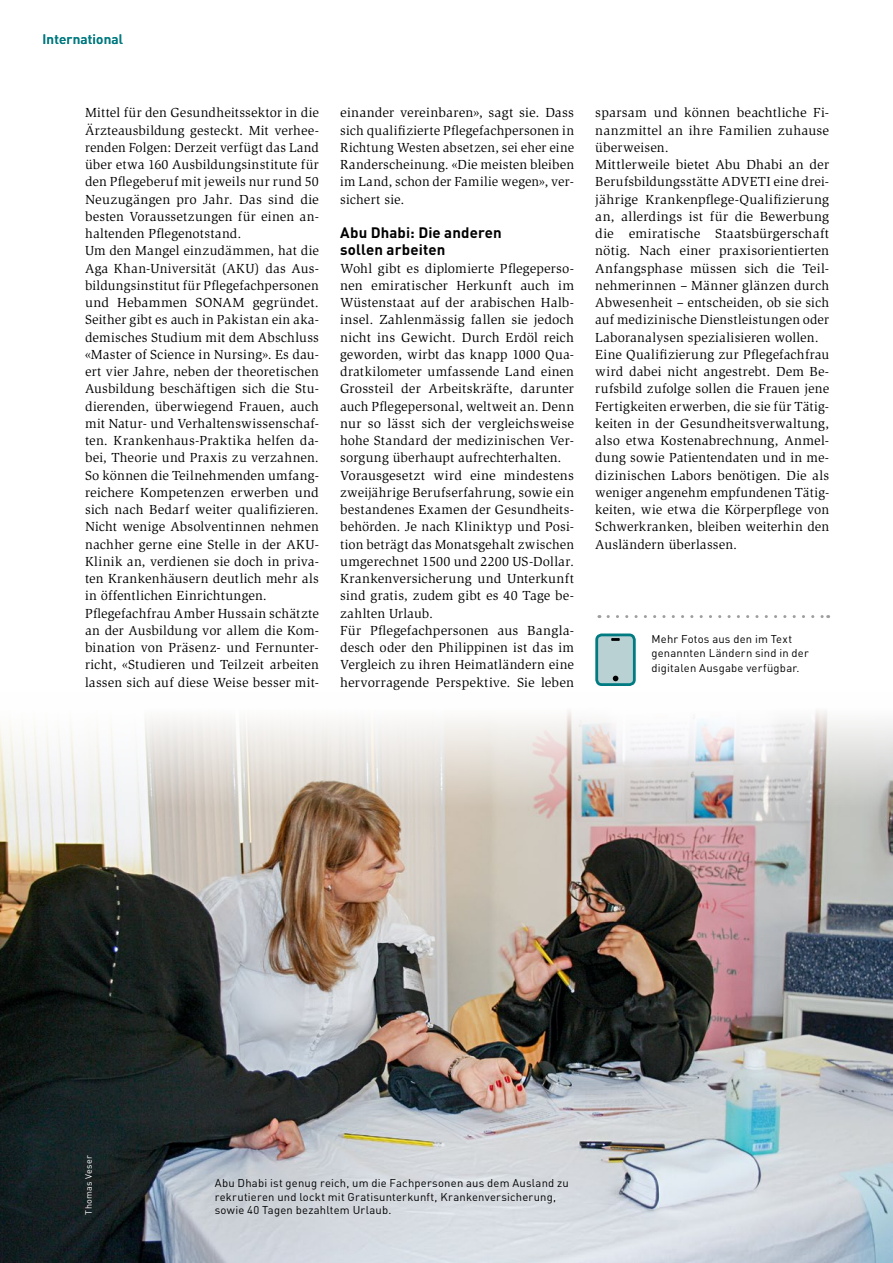
<style>
.page{position:relative;width:893px;height:1263px;background:#fff}
.page>*{position:absolute;margin:0;border:0;box-sizing:border-box;transform-origin:0 0}
.t1{font:700 15px/17.2px "DIN Pro";letter-spacing:.01em;color:#000}
.t2{font:13.5px/17.2px "Slimbach Std";letter-spacing:.015em;color:#000}
.t3{font:500 13.5px "DIN Pro";letter-spacing:.01em;color:#007b81}
.t4{font:11.25px/13.5px "DIN Pro";letter-spacing:.02em;color:#000}
.t5{font:9px "DIN Pro";letter-spacing:.03em;color:#fff}
</style>
<div class="page">
<img style="left:0;top:711px;width:893px;height:552px">
<div style="left:597px;top:635px;width:37px;height:50px;background:#b9d1d2;border-radius:5px"></div>
<div style="left:595px;top:633px;width:41px;height:53px;border:3px solid #007b81;border-radius:5px"></div>
<svg style="left:611px;top:638px;width:9px;height:3px"></svg>
<svg style="left:613px;top:676px;width:5px;height:5px"></svg>
<svg style="left:608px;top:615px;width:221px;height:3px"></svg>
<p class="t3" style="left:43px;top:30px;width:82px">International</p>
<p class="t2" style="left:85px;top:104px;width:235px">Mittel für den Gesundheitssektor in die Ärzteausbildung gesteckt. Mit verhee&shy;renden Folgen: Derzeit verfügt das Land über etwa 160 Ausbildungsinstitute für den Pflegeberuf mit jeweils nur rund 50<br>Neuzugängen pro Jahr. Das sind die besten Voraussetzungen für einen an&shy;haltenden Pflegenotstand.<br>Um den Mangel einzudämmen, hat die Aga Khan-Universität (AKU) das Aus&shy;bildungsinstitut für Pflegefachpersonen und Hebammen SONAM gegründet.<br>Seither gibt es auch in Pakistan ein aka&shy;demisches Studium mit dem Abschluss «Master of Science in Nursing». Es dau&shy;ert vier Jahre, neben der theoretischen Ausbildung beschäftigen sich die Stu&shy;dierenden, überwiegend Frauen, auch mit Natur- und Verhaltenswissenschaf&shy;ten. Krankenhaus-Praktika helfen da&shy;bei, Theorie und Praxis zu verzahnen.<br>So können die Teilnehmenden umfang&shy;reichere Kompetenzen erwerben und sich nach Bedarf weiter qualifizieren.<br>Nicht wenige Absolventinnen nehmen nachher gerne eine Stelle in der AKU-Klinik an, verdienen sie doch in priva&shy;ten Krankenhäusern deutlich mehr als in öffentlichen Einrichtungen.<br>Pflegefachfrau Amber Hussain schätzte an der Ausbildung vor allem die Kom&shy;bination von Präsenz- und Fernunter&shy;richt, «Studieren und Teilzeit arbeiten lassen sich auf diese Weise besser mit-</p>
<p class="t2" style="left:340px;top:104px;width:235px;text-align:justify">einander vereinbaren», sagt sie. Dass sich qualifizierte Pflegefachpersonen in Richtung Westen absetzen, sei eher eine Randerscheinung. «Die meisten bleiben im Land, schon der Familie wegen», ver&shy;sichert sie.</p>
<p class="t1" style="left:340px;top:223px;width:163px">Abu Dhabi: Die anderen sollen arbeiten</p>
<p class="t2" style="left:340px;top:260px;width:235px">Wohl gibt es diplomierte Pflegeperso&shy;nen emiratischer Herkunft auch im Wüstenstaat auf der arabischen Halb&shy;insel. Zahlenmässig fallen sie jedoch nicht ins Gewicht. Durch Erdöl reich geworden, wirbt das knapp 1000 Qua&shy;dratkilometer umfassende Land einen Grossteil der Arbeitskräfte, darunter auch Pflegepersonal, weltweit an. Denn nur so lässt sich der vergleichsweise hohe Standard der medizinischen Ver&shy;sorgung überhaupt aufrechterhalten.<br>Vorausgesetzt wird eine mindestens zweijährige Berufserfahrung, sowie ein bestandenes Examen der Gesundheits&shy;behörden. Je nach Kliniktyp und Posi&shy;tion beträgt das Monatsgehalt zwischen umgerechnet 1500 und 2200 US-Dollar.<br>Krankenversicherung und Unterkunft sind gratis, zudem gibt es 40 Tage be&shy;zahlten Urlaub.<br>Für Pflegefachpersonen aus Bangla&shy;desch oder den Philippinen ist das im Vergleich zu ihren Heimatländern eine hervorragende Perspektive. Sie leben</p>
<p class="t2" style="left:595px;top:104px;width:235px">sparsam und können beachtliche Fi&shy;nanzmittel an ihre Familien zuhause überweisen.<br>Mittlerweile bietet Abu Dhabi an der Berufsbildungsstätte ADVETI eine drei&shy;jährige Krankenpflege-Qualifizierung an, allerdings ist für die Bewerbung die emiratische Staatsbürgerschaft nötig. Nach einer praxisorientierten Anfangsphase müssen sich die Teil&shy;nehmerinnen – Männer glänzen durch Abwesenheit – entscheiden, ob sie sich auf medizinische Dienstleistungen oder Laboranalysen spezialisieren wollen.<br>Eine Qualifizierung zur Pflegefachfrau wird dabei nicht angestrebt. Dem Be&shy;rufsbild zufolge sollen die Frauen jene Fertigkeiten erwerben, die sie für Tätig&shy;keiten in der Gesundheitsverwaltung, also etwa Kostenabrechnung, Anmel&shy;dung sowie Patientendaten und in me&shy;dizinischen Labors benötigen. Die als weniger angenehm empfundenen Tätig&shy;keiten, wie etwa die Körperpflege von Schwerkranken, bleiben weiterhin den Ausländern überlassen.</p>
<p class="t4" style="left:651px;top:631px;width:159px;line-height:14.2px">Mehr Fotos aus den im Text genannten Ländern sind in der digitalen Ausgabe verfügbar.</p>
<p class="t5" style="left:83px;top:1214px;width:61px;rotate:-90deg">Thomas Veser</p>
<p class="t4" style="left:215px;top:1176px;width:356px">Abu Dhabi ist genug reich, um die Fachpersonen aus dem Ausland zu rekrutieren und lockt mit Gratisunterkunft, Krankenversicherung, sowie 40 Tagen bezahltem Urlaub.</p>
</div>
